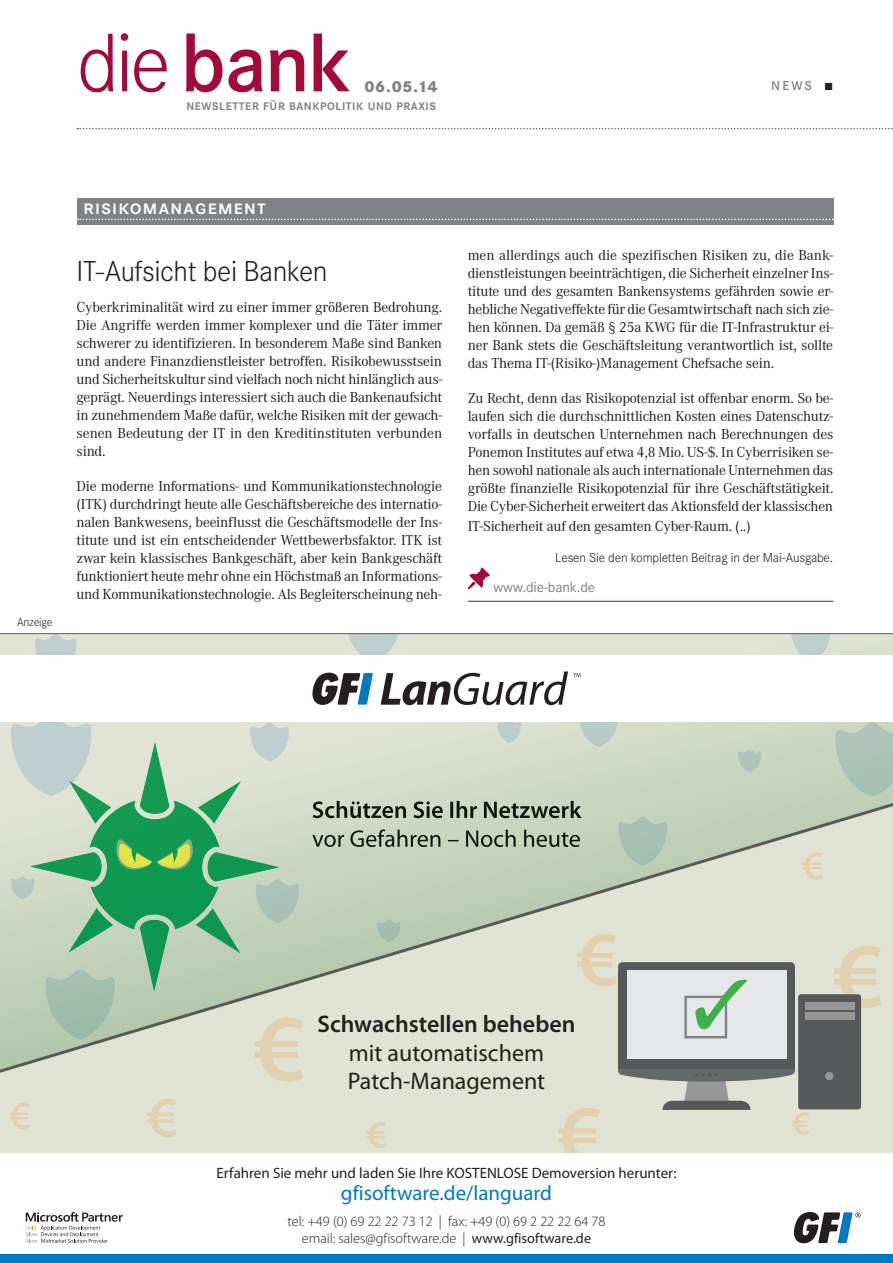
<style>
.page{position:relative;width:893px;height:1263px;background:#fff}
.page>*{position:absolute;margin:0;border:0;box-sizing:border-box;transform-origin:0 0}
.t1{font:600 86.1px "Corporate S";color:#a20a3a}
.t2{font:300 30px "Corporate S";letter-spacing:-.015em;color:#231f20}
.t3{font:24px/28.8px "Myriad Pro";color:#231f20}
.t4{font:600 24px "Myriad Pro";color:#231f20}
.t5{font:21px "Myriad Pro";color:#0079c2}
.t6{font:600 21px "Corporate SSC";letter-spacing:.05em;color:#fff}
.t7{font:800 16.5px "Corporate S";color:#808285}
.t8{font:15px/18px "Corporate A";letter-spacing:-.015em;color:#231f20;text-align:justify}
.t9{font:15px "Myriad Pro";color:#231f20}
.t10{font:15px "Corporate S";letter-spacing:-.01em;color:#808285}
.t11{font:300 14.25px/17.1px "Myriad Pro";color:#231f20;text-align:center}
.t12{font:300 13.5px "Corporate S";letter-spacing:-.01em;color:#231f20}
.t13{font:600 13.5px "Corporate S";color:#808285}
.t14{font:300 12px "Corporate S";letter-spacing:-.015em;color:#231f20}
.t15{font:700 11.55px "Corporate S";letter-spacing:.05em;color:#808285}
.s1{font-weight:300}
.s2{font-family:"The Sans Bold Expert";font-weight:400;font-size:10.5px;color:#231f20}
.s3{font-weight:400}
</style>
<div class="page">
<div style="left:0;top:634px;width:893px;height:600px;background:#e1e4d4"></div>
<svg style="left:147px;top:1099px;width:29px;height:38px"></svg>
<svg style="left:10px;top:1103px;width:19px;height:26px"></svg>
<svg style="left:367px;top:1122px;width:19px;height:26px"></svg>
<div style="left:0;top:1250px;width:893px;height:13px;background:#0079c2"></div>
<div style="left:0;top:1153px;width:893px;height:101px;background:#fff"></div>
<svg style="left:794px;top:1212px;width:67px;height:31px"></svg>
<svg style="left:26px;top:1212px;width:97px;height:31px"></svg>
<div style="left:798px;top:994px;width:63px;height:115px;background:#57585a;border-radius:3px"></div>
<svg style="left:558px;top:1090px;width:251px;height:63px"></svg>
<svg style="left:1px;top:634px;width:891px;height:151px"></svg>
<svg style="left:835px;top:722px;width:58px;height:63px;background:#b0c6b9"></svg>
<svg style="left:738px;top:749px;width:23px;height:24px"></svg>
<svg style="left:11px;top:722px;width:292px;height:63px"></svg>
<svg style="left:0;top:785px;width:893px;height:305px"></svg>
<svg style="left:35px;top:634px;width:42px;height:21px"></svg>
<svg style="left:348px;top:634px;width:51px;height:21px"></svg>
<svg style="left:791px;top:634px;width:39px;height:21px"></svg>
<div style="left:0;top:655px;width:893px;height:67px;background:#fff"></div>
<svg style="left:312px;top:673px;width:61px;height:32px"></svg>
<svg style="left:381px;top:671px;width:237px;height:76px"></svg>
<svg style="left:77px;top:128px;width:816px;height:1px"></svg>
<hr style="left:468px;top:601px;width:365px;height:1px;background:#a20a3a">
<svg style="left:467px;top:567px;width:23px;height:23px"></svg>
<div style="left:77px;top:198px;width:756px;height:26px;background:#808285"></div>
<svg style="left:77px;top:219px;width:756px;height:1px"></svg>
<hr style="left:0;top:633px;width:893px;height:1px;background:#6c6256">
<h1 class="t1" style="left:77px;top:13px;width:276px"><span class="s1">die</span>bank</h1>
<p class="t15" style="left:186px;top:100px;width:251px">NEWSLETTER FÜR BANKPOLITIK UND PRAXIS</p>
<p class="t7" style="left:364px;top:76px;width:75px">06.05.14</p>
<p class="t13" style="left:771px;top:78px;width:64px">NEWS <span class="s2">ó</span></p>
<p class="t14" style="left:17px;top:615px;width:37px">Anzeige</p>
<h3 class="t6" style="left:83px;top:195px;width:184px">risikomanagement</h3>
<h2 class="t2" style="left:77px;top:254px;width:253px">IT-Aufsicht bei Banken</h2>
<p class="t8" style="left:77px;top:298px;width:367px">Cyberkriminalität wird zu einer immer größeren Bedrohung.<br>Die Angriffe werden immer komplexer und die Täter immer schwerer zu identifizieren. In besonderem Maße sind Banken und andere Finanzdienstleister betroffen. Risikobewusstsein und Sicherheitskultur sind vielfach noch nicht hinlänglich aus&shy;geprägt. Neuerdings interessiert sich auch die Bankenaufsicht in zunehmendem Maße dafür, welche Risiken mit der gewach&shy;senen Bedeutung der IT in den Kreditinstituten verbunden sind.</p>
<p class="t8" style="left:77px;top:477px;width:367px">Die moderne Informations- und Kommunikationstechnologie (ITK) durchdringt heute alle Geschäftsbereiche des internatio&shy;nalen Bankwesens, beeinflusst die Geschäftsmodelle der Ins&shy;titute und ist ein entscheidender Wettbewerbsfaktor. ITK ist zwar kein klassisches Bankgeschäft, aber kein Bankgeschäft funktioniert heute mehr ohne ein Höchstmaß an Informations&shy;und Kommunikationstechnologie. Als Begleiterscheinung neh-</p>
<p class="t8" style="left:468px;top:247px;width:367px">men allerdings auch die spezifischen Risiken zu, die Bank&shy;dienstleistungen beeinträchtigen, die Sicherheit einzelner Ins&shy;titute und des gesamten Bankensystems gefährden sowie er&shy;hebliche Negativeffekte für die Gesamtwirtschaft nach sich zie&shy;hen können. Da gemäß § 25a KWG für die IT-Infrastruktur ei&shy;ner Bank stets die Geschäftsleitung verantwortlich ist, sollte das Thema IT-(Risiko-)Management Chefsache sein.</p>
<p class="t8" style="left:468px;top:390px;width:367px">Zu Recht, denn das Risikopotenzial ist offenbar enorm. So be&shy;laufen sich die durchschnittlichen Kosten eines Datenschutz&shy;vorfalls in deutschen Unternehmen nach Berechnungen des Ponemon Institutes auf etwa 4,8 Mio. US-$. In Cyberrisiken se&shy;hen sowohl nationale als auch internationale Unternehmen das größte finanzielle Risikopotenzial für ihre Geschäftstätigkeit.<br>Die Cyber-Sicherheit erweitert das Aktionsfeld der klassischen</p>
<p class="t8" style="left:468px;top:517px;width:284px">IT-Sicherheit auf den gesamten Cyber-Raum. (..)</p>
<p class="t12" style="left:555px;top:549px;width:280px">Lesen Sie den kompletten Beitrag in der Mai-Ausgabe.</p>
<p class="t10" style="left:494px;top:579px;width:103px">www.die-bank.de</p>
<h3 class="t4" style="left:317px;top:1008px;width:260px">Schwachstellen beheben</h3>
<h3 class="t3" style="left:348px;top:1038px;width:199px">mit automatischem<br>Patch-Management</h3>
<p class="t9" style="left:217px;top:1163px;width:461px">Erfahren Sie mehr und laden Sie Ihre KOSTENLOSE Demoversion herunter:</p>
<h3 class="t5" style="left:341px;top:1180px;width:213px">gfisoftware.de/languard</h3>
<p class="t11" style="left:288px;top:1213px;width:319px">tel: +49 (0) 69 22 22 73 12 | fax: +49 (0) 69 2 22 22 64 78 email: sales@gfisoftware.de | <span class="s3">www.gfisoftware.de</span></p>
</div>
